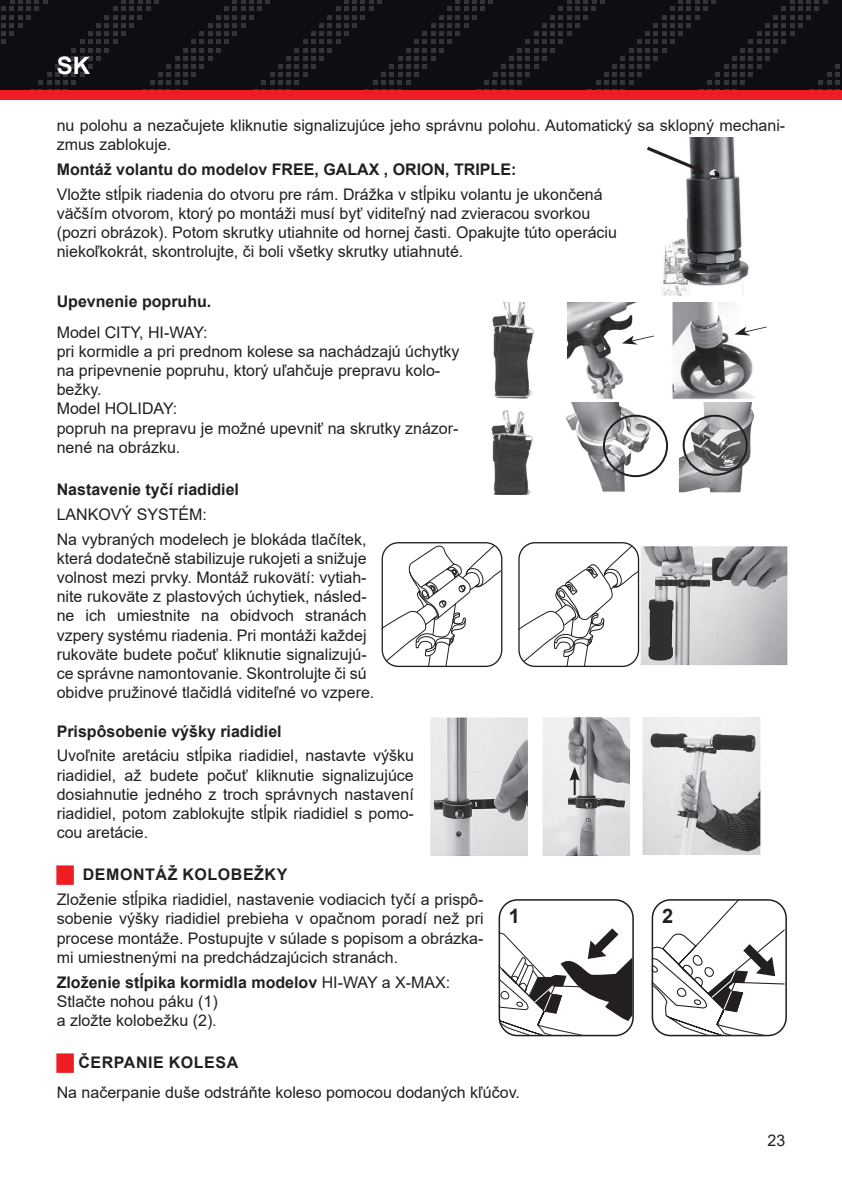
<style>
.page{position:relative;width:842px;height:1191px;background:#fff}
.page>*{position:absolute;margin:0;border:0;box-sizing:border-box;transform-origin:0 0}
.t1{font:700 24px "Arial";color:#fff}
.t2{font:700 20px "Arial";color:#231f20}
.t3{font:16px/19.2px "Arial";color:#231f20}
.t4{font:700 16px "Arial";color:#231f20}
.s1{font-weight:700;color:#ee1d23}
.s2{font-weight:700}
</style>
<div class="page">
<svg style="left:0;top:0;width:842px;height:90px;background:#121216"></svg>
<div style="left:0;top:90px;width:842px;height:10px;background:#ee1d23"></div>
<img style="left:663px;top:137px;width:86px;height:158px">
<svg style="left:647px;top:144px;width:57px;height:30px"></svg>
<img style="left:639px;top:546px;width:149px;height:120px">
<svg style="left:382px;top:542px;width:119px;height:124px"></svg>
<svg style="left:520px;top:542px;width:119px;height:124px"></svg>
<div style="left:518px;top:542px;width:121px;height:125px;border:1px solid #231f20;border-radius:16px"></div>
<div style="left:382px;top:542px;width:120px;height:125px;border:1px solid #231f20;border-radius:16px"></div>
<img style="left:491px;top:402px;width:263px;height:93px">
<div style="left:603px;top:415px;width:65px;height:62px;border:2px solid #231f20;border-radius:50%"></div>
<div style="left:683px;top:415px;width:65px;height:61px;border:2px solid #231f20;border-radius:50%"></div>
<img style="left:492px;top:302px;width:264px;height:97px">
<svg style="left:622px;top:335px;width:32px;height:9px"></svg>
<svg style="left:734px;top:326px;width:33px;height:9px"></svg>
<img style="left:431px;top:717px;width:330px;height:139px">
<svg style="left:570px;top:766px;width:10px;height:29px"></svg>
<div style="left:652px;top:899px;width:135px;height:137px;border:2px solid #231f20;border-radius:18px"></div>
<div style="left:499px;top:899px;width:135px;height:137px;border:2px solid #231f20;border-radius:18px"></div>
<svg style="left:652px;top:899px;width:132px;height:135px"></svg>
<svg style="left:499px;top:899px;width:133px;height:135px"></svg>
<h1 class="t1" style="left:57px;top:49px;width:35px">SK</h1>
<p class="t3" style="left:57px;top:115px;width:730px">nu polohu a nezačujete kliknutie signalizujúce jeho správnu polohu. Automatický sa sklopný mechani&shy;zmus zablokuje.</p>
<p class="t4" style="left:57px;top:158px;width:461px">Montáž volantu do modelov FREE, GALAX , ORION, TRIPLE:</p>
<p class="t3" style="left:57px;top:184px;width:562px">Vložte stĺpik riadenia do otvoru pre rám. Drážka v stĺpiku volantu je ukončená väčším otvorom, ktorý po montáži musí byť viditeľný nad zvieracou svorkou (pozri obrázok). Potom skrutky utiahnite od hornej časti. Opakujte túto operáciu niekoľkokrát, skontrolujte, či boli všetky skrutky utiahnuté.</p>
<p class="t4" style="left:57px;top:290px;width:156px">Upevnenie popruhu.</p>
<p class="t3" style="left:57px;top:322px;width:404px">Model CITY, HI-WAY:<br>pri kormidle a pri prednom kolese sa nachádzajú úchytky na pripevnenie popruhu, ktorý uľahčuje prepravu kolo&shy;bežky.<br>Model HOLIDAY:<br>popruh na prepravu je možné upevniť na skrutky znázor&shy;nené na obrázku.</p>
<p class="t4" style="left:57px;top:478px;width:184px">Nastavenie tyčí riadidiel</p>
<p class="t3" style="left:57px;top:501px;width:311px;line-height:24.8px">LANKOVÝ SYSTÉM:<br>Na vybraných modelech je blokáda tlačítek,</p>
<p class="t3" style="left:57px;top:548px;width:319px">která dodatečně stabilizuje rukojeti a snižuje volnost mezi prvky. Montáž rukovätí: vytiah&shy;nite rukoväte z plastových úchytiek, násled&shy;ne ich umiestnite na obidvoch stranách vzpery systému riadenia. Pri montáži každej rukoväte budete počuť kliknutie signalizujú&shy;ce správne namontovanie. Skontrolujte či sú obidve pružinové tlačidlá viditeľné vo vzpere.</p>
<p class="t4" style="left:57px;top:719px;width:226px">Prispôsobenie výšky riadidiel</p>
<p class="t3" style="left:57px;top:746px;width:359px;text-align:justify">Uvoľnite aretáciu stĺpika riadidiel, nastavte výšku riadidiel, až budete počuť kliknutie signalizujúce dosiahnutie jedného z troch správnych nastavení riadidiel, potom zablokujte stĺpik riadidiel s pomo&shy;cou aretácie.</p>
<p class="t3" style="left:57px;top:862px;width:428px;line-height:24.8px"><span class="s1">█</span> <span class="s2">DEMONTÁŽ KOLOBEŽKY<br></span>Zloženie stĺpika riadidiel, nastavenie vodiacich tyčí a prispô-</p>
<p class="t3" style="left:57px;top:909px;width:428px;text-align:justify">sobenie výšky riadidiel prebieha v opačnom poradí než pri procese montáže. Postupujte v súlade s popisom a obrázka&shy;mi umiestnenými na predchádzajúcich stranách.</p>
<p class="t3" style="left:57px;top:972px;width:395px"><span class="s2">Zloženie stĺpika kormidla modelov</span> HI-WAY a X-MAX:<br>Stlačte nohou páku (1)<br>a zložte kolobežku (2).</p>
<p class="t3" style="left:57px;top:1046px;width:465px;line-height:30.6px"><span class="s1">█</span> <span class="s2">ČERPANIE KOLESA<br></span>Na načerpanie duše odstráňte koleso pomocou dodaných kľúčov.</p>
<p class="t2" style="left:509px;top:902px;width:13px">1</p>
<p class="t2" style="left:662px;top:902px;width:13px">2</p>
<p class="t3" style="left:767px;top:1130px;width:19px">23</p>
</div>
